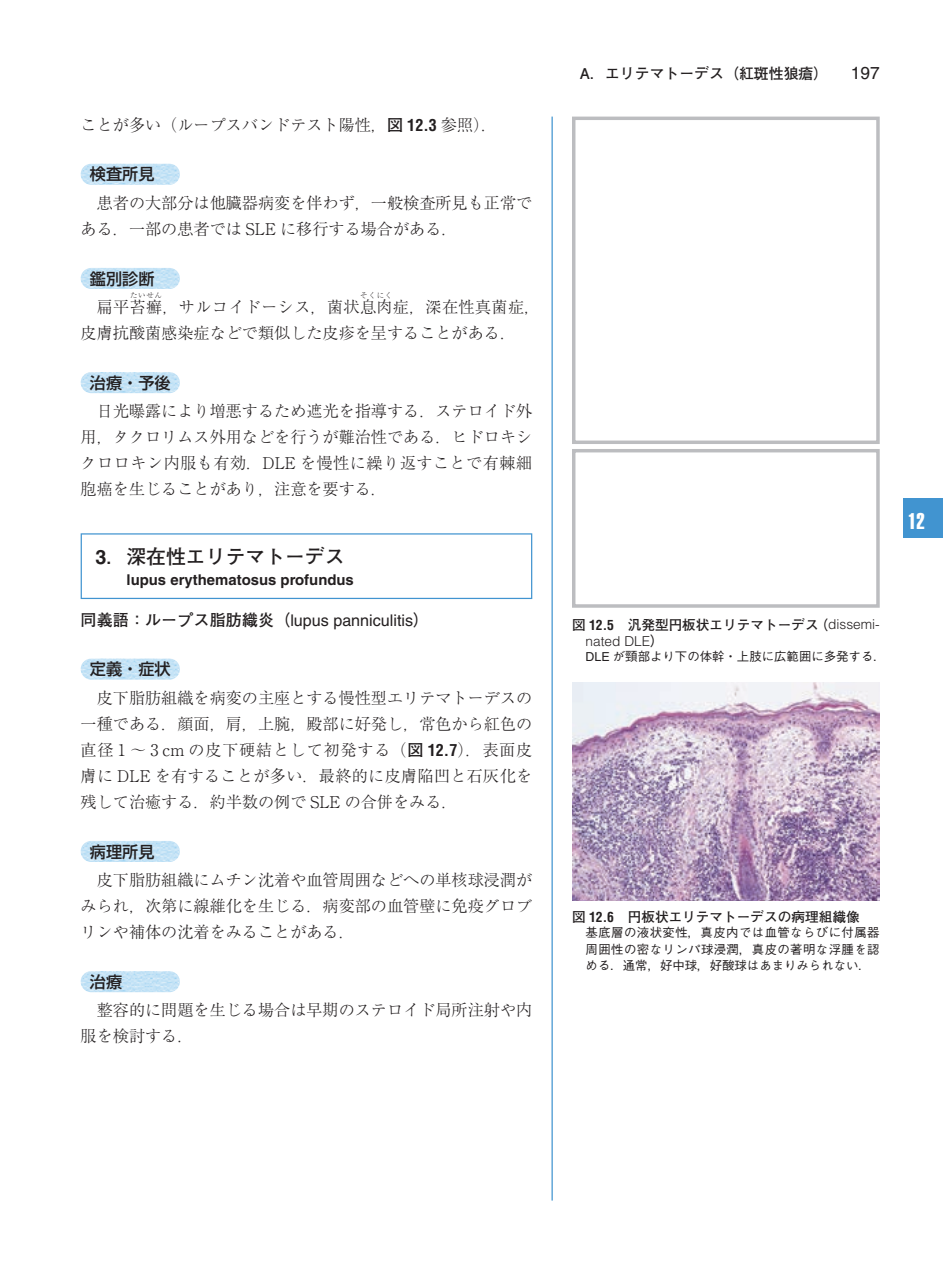
<style>
.page{position:relative;width:943px;height:1275px;background:#fff}
.page>*{position:absolute;margin:0;border:0;box-sizing:border-box;transform-origin:0 0}
.t1{font:22.4px "Helvetica Extra Compressed";color:#fff}
.t2{font:700 19.78px "Futo Go B101 Pr 6";color:#231f20}
.t3{font:300 16.1px/26.1px "Ryumin Pr 6";color:#231f20;text-align:justify}
.t4{font:16.1px "Helvetica";color:#231f20}
.t5{font:300 16.1px "Ryumin Pr 6";letter-spacing:.025em;color:#231f20}
.t6{font:500 16.1px "Shin Go Pr 6";color:#231f20}
.t7{font:700 14.88px "Helvetica";color:#231f20}
.t8{font:700 14.88px "Futo Go B101 Pr 6";color:#231f20}
.t9{font:700 13.65px "Futo Go B101 Pr 6";color:#231f20}
.t10{font:300 13.65px "Helvetica";color:#231f20}
.t11{font:500 12.42px/16.1px "Gothic BBB Pr 6";color:#231f20;text-align:justify}
.t12{font:300 7.52px "Ryumin Pr 6";letter-spacing:.085em;color:#231f20}
.s1{font-family:"Futo Go B101 Pr 6";font-weight:700}
.s2{font-family:"Helvetica";font-weight:700;font-stretch:condensed}
.s3{font-family:"Helvetica"}
.s4{font-family:"Helvetica";font-weight:400;font-size:17.32px}
.s5{font-family:"Helvetica";font-stretch:condensed}
.s6{font-family:"Helvetica";font-weight:300}
.s7{font-family:"Helvetica";font-weight:400}
</style>
<div class="page">
<hr style="left:551px;top:117px;width:1px;height:1083px;background:#4194d0">
<div style="left:903px;top:499px;width:40px;height:39px;background:#4194d0"></div>
<div style="left:81px;top:533px;width:451px;height:66px;background:#95c3e5"></div>
<div style="left:82px;top:535px;width:449px;height:63px;background:#fff"></div>
<img style="left:81px;top:164px;width:99px;height:21px">
<img style="left:81px;top:268px;width:99px;height:21px">
<img style="left:81px;top:372px;width:99px;height:21px">
<img style="left:81px;top:659px;width:99px;height:21px">
<img style="left:81px;top:841px;width:99px;height:21px">
<img style="left:81px;top:971px;width:99px;height:21px">
<div style="left:572px;top:117px;width:307px;height:327px;border:3px solid #bcbdc0"></div>
<div style="left:572px;top:449px;width:307px;height:159px;border:3px solid #bcbdc0"></div>
<img style="left:572px;top:682px;width:307px;height:218px">
<p class="t3" style="left:81px;top:111px;width:418px">ことが多い（ループスバンドテスト陽性，<span class="s1">図</span> <span class="s2">12.3</span> 参照）．</p>
<p class="t6" style="left:90px;top:161px;width:66px">検査所見</p>
<p class="t3" style="left:81px;top:189px;width:453px;text-indent:16px">患者の大部分は他臓器病変を伴わず，一般検査所見も正常である．一部の患者では SLE に移行する場合がある．</p>
<p class="t6" style="left:90px;top:265px;width:66px">鑑別診断</p>
<p class="t5" style="left:97px;top:294px;width:445px">扁平苔癬，サルコイドーシス，菌状息肉症，深在性真菌症，</p>
<p class="t12" style="left:130px;top:289px;width:33px">たいせん</p>
<p class="t12" style="left:360px;top:289px;width:33px">そくにく</p>
<p class="t3" style="left:81px;top:319px;width:437px">皮膚抗酸菌感染症などで類似した皮疹を呈することがある．</p>
<p class="t6" style="left:90px;top:369px;width:82px">治療・予後</p>
<p class="t3" style="left:81px;top:397px;width:453px;text-indent:16px">日光曝露により増悪するため遮光を指導する．ステロイド外用，タクロリムス外用などを行うが難治性である．ヒドロキシクロロキン内服も有効．DLE を慢性に繰り返すことで有棘細胞癌を生じることがあり，注意を要する．</p>
<p class="t2" style="left:95px;top:541px;width:270px"><span class="s3">3</span>．深在性エリテマトーデス　</p>
<p class="t7" style="left:126px;top:570px;width:229px">lupus erythematosus profundus</p>
<p class="t4" style="left:81px;top:611px;width:350px"><span class="s1">同義語：ループス脂肪織炎（</span>lupus panniculitis<span class="s1">）</span></p>
<p class="t6" style="left:90px;top:656px;width:82px">定義・症状</p>
<p class="t3" style="left:81px;top:684px;width:453px;text-indent:16px">皮下脂肪組織を病変の主座とする慢性型エリテマトーデスの一種である．顔面，肩，上腕，殿部に好発し，常色から紅色の直径 1 〜 3 cm の皮下硬結として初発する（<span class="s1">図</span> <span class="s2">12.7</span>）．表面皮膚に DLE を有することが多い．最終的に皮膚陥凹と石灰化を残して治癒する．約半数の例で SLE の合併をみる．</p>
<p class="t6" style="left:90px;top:838px;width:66px">病理所見</p>
<p class="t3" style="left:81px;top:866px;width:453px;text-indent:16px">皮下脂肪組織にムチン沈着や血管周囲などへの単核球浸潤がみられ，次第に線維化を生じる．病変部の血管壁に免疫グロブリンや補体の沈着をみることがある．</p>
<p class="t6" style="left:90px;top:968px;width:34px">治療</p>
<p class="t3" style="left:81px;top:996px;width:453px;text-indent:16px">整容的に問題を生じる場合は早期のステロイド局所注射や内服を検討する．</p>
<p class="t8" style="left:580px;top:61px;width:301px">A．エリテマトーデス（紅斑性狼瘡）　　<span class="s4">197</span></p>
<h1 class="t1" style="left:908px;top:507px;width:18px">12</h1>
<p class="t9" style="left:572px;top:614px;width:309px">図 <span class="s5">12.5</span>　汎発型円板状エリテマトーデス（<span class="s6">dissemi-</span></p>
<p class="t10" style="left:585px;top:632px;width:80px">nated DLE<span class="s1">）</span></p>
<p class="t11" style="left:585px;top:647px;width:302px"><span class="s7">DLE</span> が頸部より下の体幹・上肢に広範囲に多発する．</p>
<p class="t9" style="left:572px;top:906px;width:289px">図 <span class="s5">12.6</span>　円板状エリテマトーデスの病理組織像</p>
<p class="t11" style="left:585px;top:924px;width:295px">基底層の液状変性，真皮内では血管ならびに付属器周囲性の密なリンパ球浸潤，真皮の著明な浮腫を認める．通常，好中球，好酸球はあまりみられない．</p>
</div>
